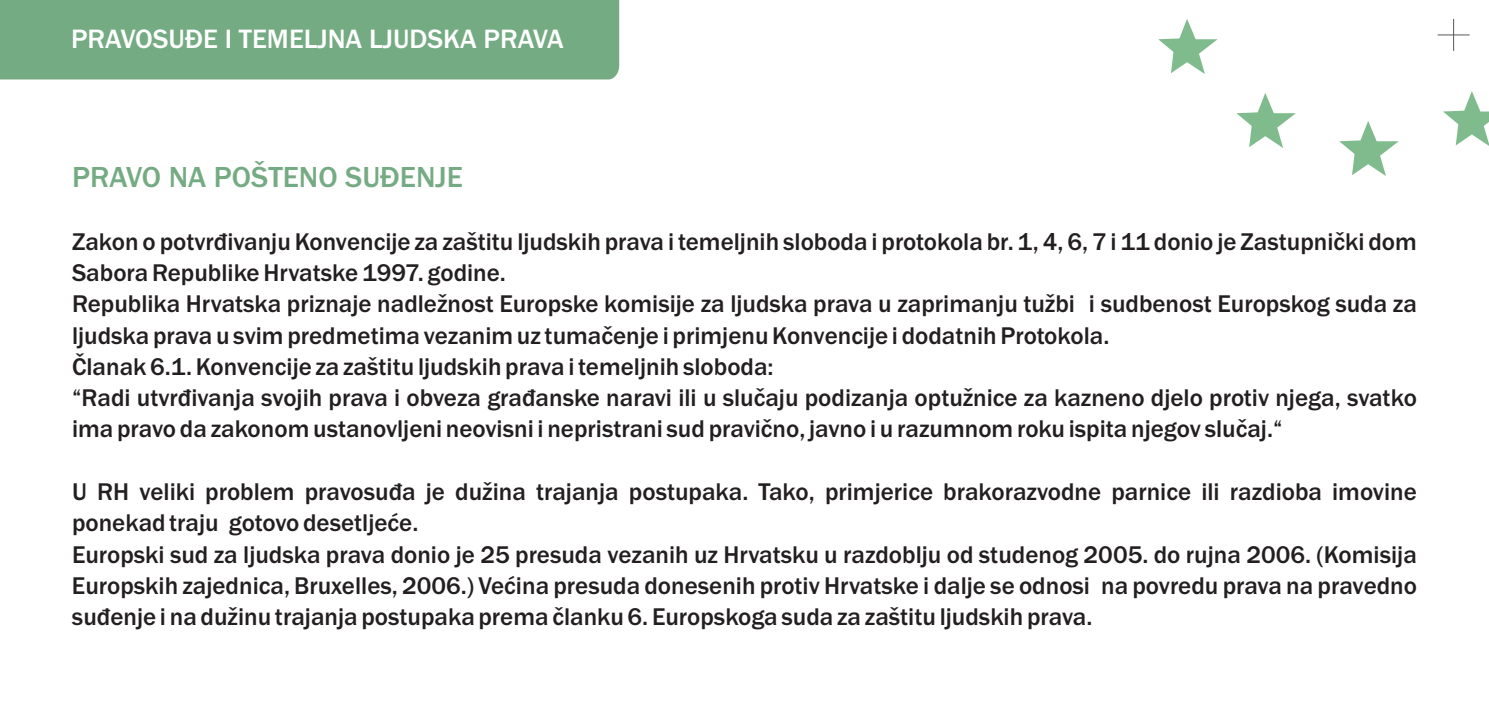
<style>
.page{position:relative;width:1489px;height:709px;background:#fff}
.page>*{position:absolute;margin:0;border:0;box-sizing:border-box;transform-origin:0 0}
.t1{font:500 30px "Franklin Gothic";color:#75ab83}
.t2{font:500 27.5px "Franklin Gothic";color:#fff}
.t3{font:500 25px/31.2px "Franklin Gothic";color:#231f20}
</style>
<div class="page">
<div style="left:0;top:0;width:619px;height:79px;background:#75ab83"></div>
<hr style="left:1452px;top:19px;width:1px;height:32px;background:#57585a">
<hr style="left:1437px;top:34px;width:32px;height:1px;background:#57585a">
<svg style="left:1443px;top:91px;width:45px;height:55px"></svg>
<svg style="left:1339px;top:121px;width:59px;height:55px"></svg>
<svg style="left:1236px;top:93px;width:59px;height:55px"></svg>
<svg style="left:1158px;top:19px;width:59px;height:55px"></svg>
<p class="t2" style="left:71px;top:28px;width:494px">PRAVOSUÐE I TEMELJNA LJUDSKA PRAVA</p>
<p class="t1" style="left:72px;top:166px;width:392px">PRAVO NA POŠTENO SUÐENJE</p>
<p class="t3" style="left:72px;top:228px;width:1346px">Zakon o potvrðivanju Konvencije za zaštitu ljudskih prava i temeljnih sloboda i protokola br. 1, 4, 6, 7 i 11 donio je Zastupnièki dom Sabora Republike Hrvatske 1997. godine.<br>Republika Hrvatska priznaje nadležnost Europske komisije za ljudska prava u zaprimanju tužbi i sudbenost Europskog suda za ljudska prava u svim predmetima vezanim uz tumaèenje i primjenu Konvencije i dodatnih Protokola.<br>Èlanak 6.1. Konvencije za zaštitu ljudskih prava i temeljnih sloboda:<br>“Radi utvrðivanja svojih prava i obveza graðanske naravi ili u sluèaju podizanja optužnice za kazneno djelo protiv njega, svatko ima pravo da zakonom ustanovljeni neovisni i nepristrani sud pravièno, javno i u razumnom roku ispita njegov sluèaj.“</p>
<p class="t3" style="left:72px;top:478px;width:1346px">U RH veliki problem pravosuða je dužina trajanja postupaka. Tako, primjerice brakorazvodne parnice ili razdioba imovine ponekad traju gotovo desetljeæe.<br>Europski sud za ljudska prava donio je 25 presuda vezanih uz Hrvatsku u razdoblju od studenog 2005. do rujna 2006. (Komisija Europskih zajednica, Bruxelles, 2006.) Veæina presuda donesenih protiv Hrvatske i dalje se odnosi na povredu prava na pravedno suðenje i na dužinu trajanja postupaka prema èlanku 6. Europskoga suda za zaštitu ljudskih prava.</p>
</div>
